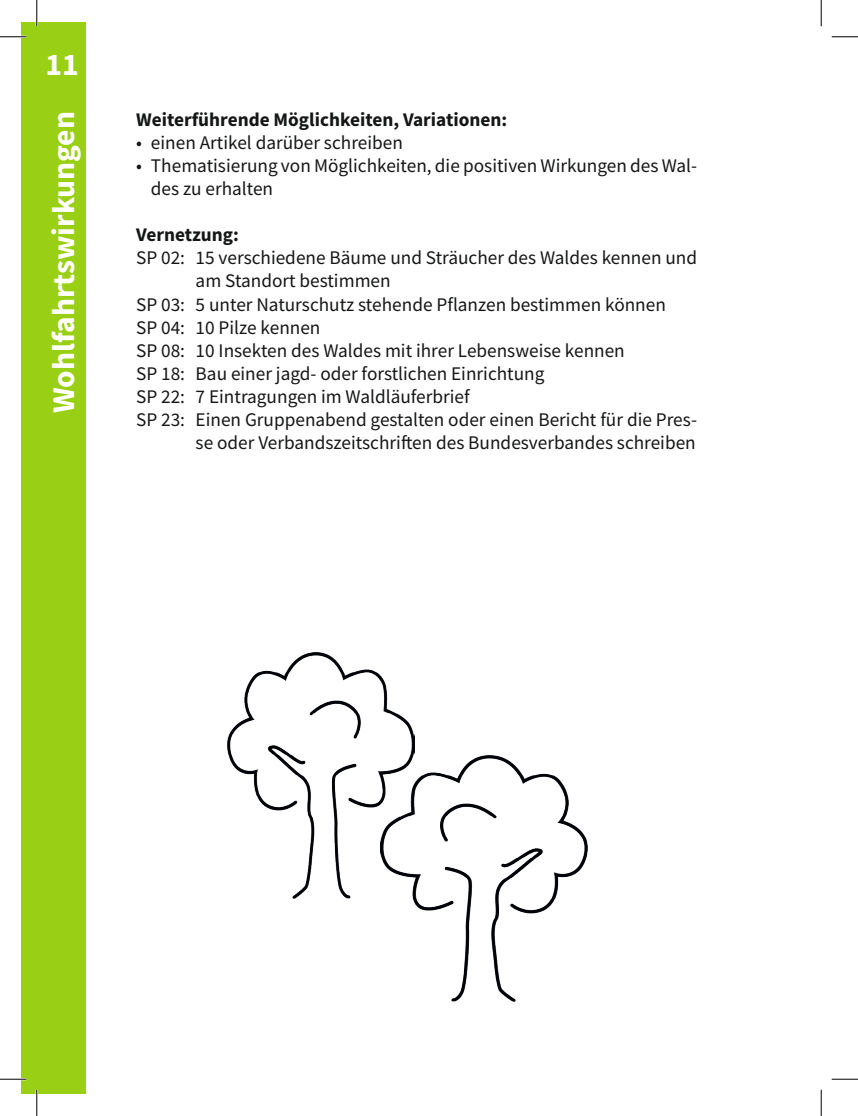
<style>
.page{position:relative;width:858px;height:1116px;background:#fff}
.page>*{position:absolute;margin:0;border:0;box-sizing:border-box;transform-origin:0 0}
.t1{font:700 31.5px "Source Sans Pro";color:#fff}
.t2{font:19.25px/23.1px "Source Sans Pro";color:#151616}
.t3{font:700 19.25px "Source Sans Pro";color:#151616}
</style>
<div class="page">
<div style="left:22px;top:23px;width:64px;height:1070px;background:#99d016"></div>
<img style="left:228px;top:652px;width:186px;height:246px">
<img style="left:381px;top:755px;width:206px;height:246px">
<hr style="left:0;top:36px;width:26px;height:2px;background:#fff">
<hr style="left:0;top:1077px;width:26px;height:3px;background:#fff">
<hr style="left:36px;top:0;width:2px;height:26px;background:#fff">
<hr style="left:36px;top:1089px;width:2px;height:26px;background:#fff">
<svg style="left:0;top:36px;width:26px;height:1px"></svg>
<svg style="left:831px;top:36px;width:26px;height:1px"></svg>
<svg style="left:0;top:1078px;width:26px;height:1px"></svg>
<svg style="left:831px;top:1078px;width:26px;height:1px"></svg>
<svg style="left:36px;top:0;width:1px;height:26px"></svg>
<svg style="left:36px;top:1089px;width:1px;height:26px"></svg>
<svg style="left:820px;top:0;width:1px;height:26px"></svg>
<svg style="left:820px;top:1089px;width:1px;height:26px"></svg>
<p class="t1" style="left:45px;top:43px;width:35px">11</p>
<p class="t1" style="left:42px;top:413px;width:303px;rotate:-90deg">Wohlfahrtswirkungen</p>
<p class="t3" style="left:136px;top:106px;width:372px">Weiterführende Möglichkeiten, Variationen:</p>
<p class="t2" style="left:136px;top:131px;width:268px">• einen Artikel darüber schreiben</p>
<p class="t2" style="left:151px;top:154px;width:547px;text-indent:-15px">• Thematisierung von Möglichkeiten, die positiven Wirkungen des Wal&shy;des zu erhalten</p>
<p class="t3" style="left:136px;top:222px;width:104px">Vernetzung:</p>
<p class="t2" style="left:195px;top:246px;width:503px;text-indent:-60px">SP 02: 15 verschiedene Bäume und Sträucher des Waldes kennen und am Standort bestimmen</p>
<p class="t2" style="left:136px;top:292px;width:531px">SP 03: 5 unter Naturschutz stehende Pflanzen bestimmen können</p>
<p class="t2" style="left:136px;top:315px;width:186px">SP 04: 10 Pilze kennen</p>
<p class="t2" style="left:136px;top:339px;width:490px">SP 08: 10 Insekten des Waldes mit ihrer Lebensweise kennen</p>
<p class="t2" style="left:136px;top:362px;width:410px">SP 18: Bau einer jagd- oder forstlichen Einrichtung</p>
<p class="t2" style="left:136px;top:385px;width:335px">SP 22: 7 Eintragungen im Waldläuferbrief</p>
<p class="t2" style="left:136px;top:408px;width:562px;text-align:right">SP 23: Einen Gruppenabend gestalten oder einen Bericht für die Pres&shy;se oder Verbandszeitschriften des Bundesverbandes schreiben</p>
</div>
